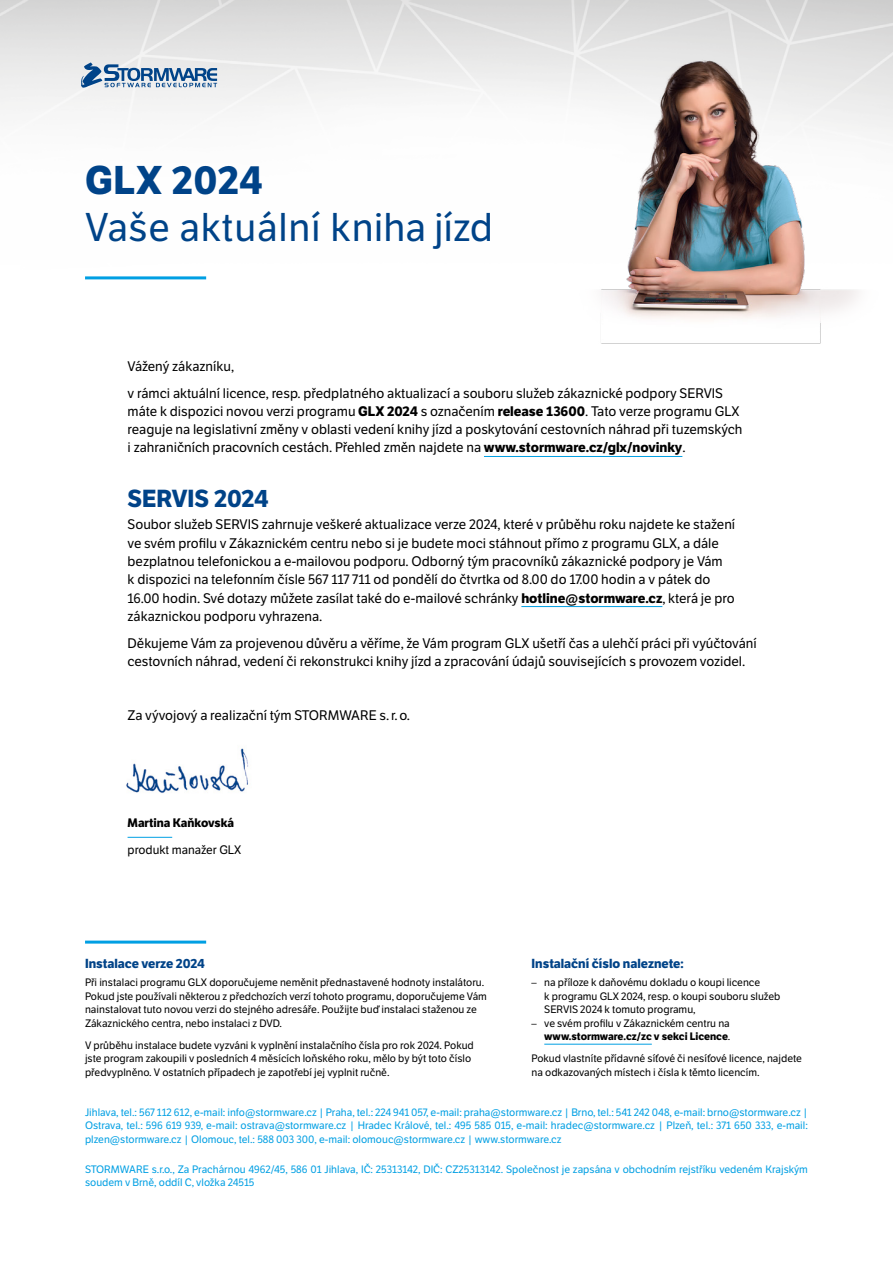
<style>
.page{position:relative;width:893px;height:1263px;background:#fff}
.page>*{position:absolute;margin:0;border:0;box-sizing:border-box;transform-origin:0 0}
.t1{font:39px "LFT Etica";letter-spacing:.015em;color:#004388}
.t2{font:700 39px "LFT Etica";letter-spacing:.015em;color:#004388}
.t3{font:700 24px "LFT Etica";color:#004388}
.t4{font:13.5px/18.3px "LFT Etica";color:#000}
.t5{font:700 12.75px "LFT Etica";color:#004388}
.t6{font:12px "LFT Etica";color:#000}
.t7{font:700 12px "LFT Etica";color:#000}
.t8{font:10.5px/13.5px "LFT Etica";color:#000}
.t9{font:10.5px/13.5px "LFT Etica";color:#009fe3}
.s1{font-weight:700}
</style>
<div class="page">
<img style="left:0;top:0;width:893px;height:344px">
<svg style="left:81px;top:62px;width:136px;height:26px;background:#93adc6"></svg>
<hr style="left:85px;top:276px;width:121px;height:3px;background:#009fe3">
<hr style="left:484px;top:456px;width:198px;height:1px;background:#009fe3">
<hr style="left:521px;top:606px;width:141px;height:1px;background:#009fe3">
<hr style="left:544px;top:1044px;width:108px;height:1px;background:#009fe3">
<hr style="left:85px;top:940px;width:121px;height:3px;background:#009fe3">
<img style="left:126px;top:748px;width:123px;height:45px">
<hr style="left:128px;top:837px;width:44px;height:1px;background:#009fe3">
<h1 class="t2" style="left:85px;top:157px;width:179px">GLX 2024</h1>
<h1 class="t1" style="left:85px;top:204px;width:410px">Vaše aktuální kniha jízd</h1>
<p class="t4" style="left:128px;top:353px;width:597px;line-height:26.8px">Vážený zákazníku,<br>v rámci aktuální licence, resp. předplatného aktualizací a souboru služeb zákaznické podpory SERVIS</p>
<p class="t4" style="left:128px;top:402px;width:616px">máte k dispozici novou verzi programu <span class="s1">GLX 2024</span> s označením <span class="s1">release 13600</span>. Tato verze programu GLX reaguje na legislativní změny v oblasti vedení knihy jízd a poskytování cestovních náhrad při tuzemských i zahraničních pracovních cestách. Přehled změn najdete na <span class="s1">www.stormware.cz/glx/novinky</span>.</p>
<h2 class="t3" style="left:128px;top:484px;width:143px">SERVIS 2024</h2>
<p class="t4" style="left:128px;top:516px;width:609px">Soubor služeb SERVIS zahrnuje veškeré aktualizace verze 2024, které v průběhu roku najdete ke stažení ve svém profilu v Zákaznickém centru nebo si je budete moci stáhnout přímo z programu GLX, a dále bezplatnou telefonickou a e-mailovou podporu. Odborný tým pracovníků zákaznické podpory je Vám<br>k dispozici na telefonním čísle 567 117 711 od pondělí do čtvrtka od 8.00 do 17.00 hodin a v pátek do 16.00 hodin. Své dotazy můžete zasílat také do e-mailové schránky <span class="s1">hotline@stormware.cz</span>, která je pro zákaznickou podporu vyhrazena.</p>
<p class="t4" style="left:128px;top:634px;width:631px">Děkujeme Vám za projevenou důvěru a věříme, že Vám program GLX ušetří čas a ulehčí práci při vyúčtování cestovních náhrad, vedení či rekonstrukci knihy jízd a zpracování údajů souvisejících s provozem vozidel.</p>
<p class="t4" style="left:128px;top:706px;width:284px">Za vývojový a realizační tým STORMWARE s.r.o.</p>
<p class="t7" style="left:128px;top:816px;width:108px">Martina Kaňkovská</p>
<p class="t6" style="left:128px;top:843px;width:115px">produkt manažer GLX</p>
<p class="t5" style="left:85px;top:956px;width:121px">Instalace verze 2024</p>
<p class="t8" style="left:85px;top:976px;width:403px">Při instalaci programu GLX doporučujeme neměnit přednastavené hodnoty instalátoru.<br>Pokud jste používali některou z předchozích verzí tohoto programu, doporučujeme Vám nainstalovat tuto novou verzi do stejného adresáře. Použijte buď instalaci staženou ze Zákaznického centra, nebo instalaci z DVD.</p>
<p class="t8" style="left:85px;top:1038px;width:390px">V průběhu instalace budete vyzváni k vyplnění instalačního čísla pro rok 2024. Pokud jste program zakoupili v posledních 4 měsících loňského roku, mělo by být toto číslo předvyplněno. V ostatních případech je zapotřebí jej vyplnit ručně.</p>
<p class="t5" style="left:531px;top:956px;width:154px">Instalační číslo naleznete:</p>
<p class="t8" style="left:544px;top:976px;width:238px;text-indent:-13px">– na příloze k daňovému dokladu o koupi licence<br>k programu GLX 2024, resp. o koupi souboru služeb<br>SERVIS 2024 k tomuto programu,</p>
<p class="t8" style="left:531px;top:1016px;width:200px;text-align:right">– ve svém profilu v Zákaznickém centru na <span class="s1">www.stormware.cz/zc v sekci Licence</span>.</p>
<p class="t8" style="left:531px;top:1052px;width:272px">Pokud vlastníte přídavné síťové či nesíťové licence, najdete na odkazovaných místech i čísla k těmto licencím.</p>
<p class="t9" style="left:85px;top:1106px;width:724px;text-align:justify">Jihlava, tel.: 567 112 612, e-mail: info@stormware.cz | Praha, tel.: 224 941 057, e-mail: praha@stormware.cz | Brno, tel.: 541 242 048, e-mail: brno@stormware.cz | Ostrava, tel.: 596 619 939, e-mail: ostrava@stormware.cz | Hradec Králové, tel.: 495 585 015, e-mail: hradec@stormware.cz | Plzeň, tel.: 371 650 333, e-mail: plzen@stormware.cz | Olomouc, tel.: 588 003 300, e-mail: olomouc@stormware.cz | www.stormware.cz</p>
<p class="t9" style="left:85px;top:1162px;width:724px">STORMWARE s.r.o., Za Prachárnou 4962/45, 586 01 Jihlava, IČ: 25313142, DIČ: CZ25313142. Společnost je zapsána v obchodním rejstříku vedeném Krajským soudem v Brně, oddíl C, vložka 24515</p>
</div>
